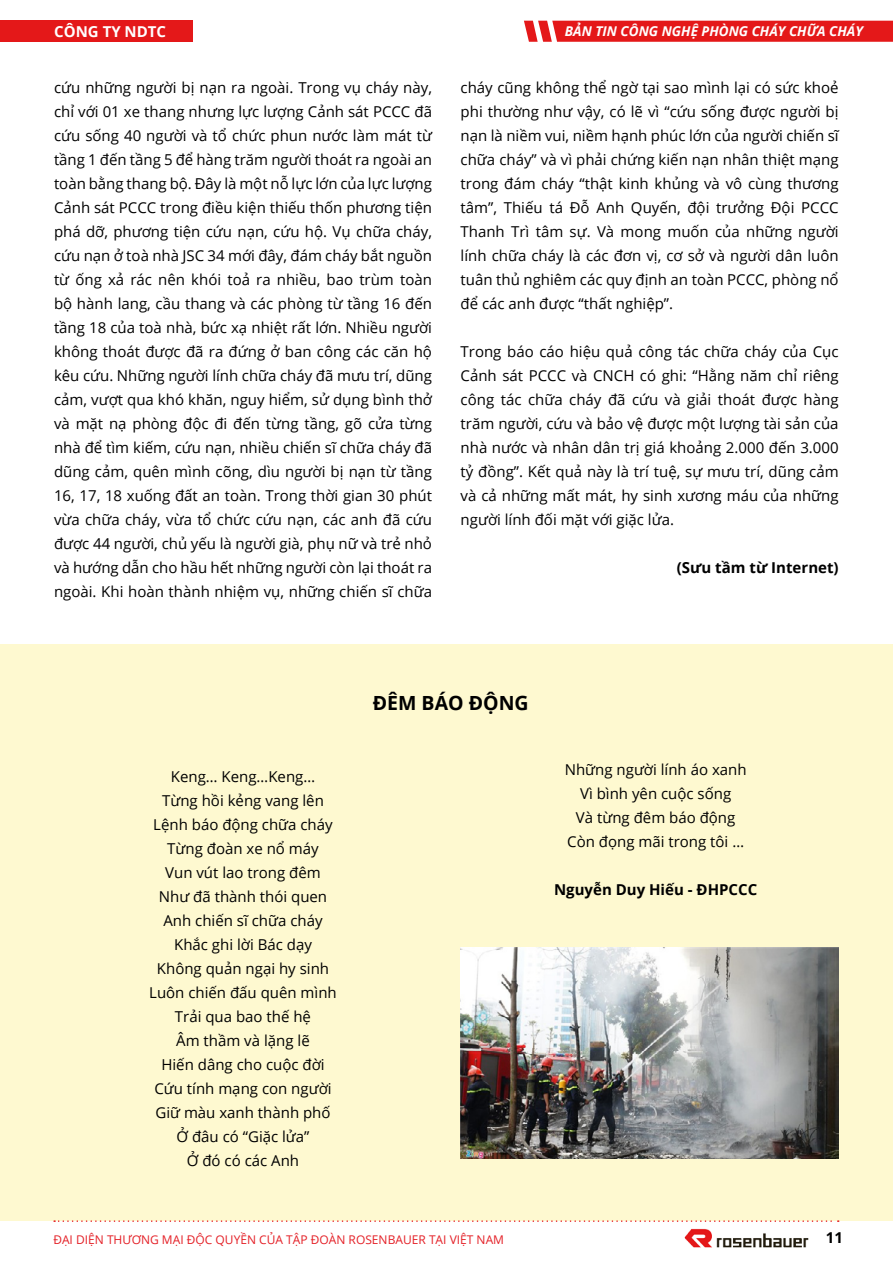
<style>
.page{position:relative;width:893px;height:1263px;background:#fff}
.page>*{position:absolute;margin:0;border:0;box-sizing:border-box;transform-origin:0 0}
.t1{font:700 19.5px "Open Sans";color:#000}
.t2{font:15px/24px "Open Sans";color:#000;text-align:justify}
.t3{font:700 15px "Open Sans";color:#000}
.t4{font:700 15px "Open Sans";color:#fff}
.t5{font:700 15px "Open Sans";color:#000101}
.t6{font:italic 700 13.5px "Open Sans";color:#fff}
.t7{font:12px "Open Sans";color:#e41f26}
</style>
<div class="page">
<div style="left:0;top:21px;width:192px;height:21px;background:#e41819"></div>
<div style="left:0;top:644px;width:893px;height:576px;background:#fef9d0"></div>
<img style="left:461px;top:948px;width:377px;height:211px">
<svg style="left:54px;top:1220px;width:785px;height:2px"></svg>
<img style="left:684px;top:1228px;width:125px;height:20px">
<svg style="left:524px;top:21px;width:369px;height:21px;background:#e52223"></svg>
<p class="t4" style="left:54px;top:21px;width:113px">Công Ty N DTC</p>
<p class="t6" style="left:565px;top:22px;width:300px">BẢN TIN CÔNG NGHỆ PHÒNG CHÁY CHỮA CHÁY</p>
<p class="t2" style="left:54px;top:75px;width:380px">cứu những người bị nạn ra ngoài. Trong vụ cháy này, chỉ với 01 xe thang nhưng lực lượng Cảnh sát PCCC đã cứu sống 40 người và tổ chức phun nước làm mát từ tầng 1 đến tầng 5 để hàng trăm người thoát ra ngoài an toàn bằng thang bộ. Đây là một nỗ lực lớn của lực lượng Cảnh sát PCCC trong điều kiện thiếu thốn phương tiện phá dỡ, phương tiện cứu nạn, cứu hộ. Vụ chữa cháy, cứu nạn ở toà nhà JSC 34 mới đây, đám cháy bắt nguồn từ ống xả rác nên khói toả ra nhiều, bao trùm toàn bộ hành lang, cầu thang và các phòng từ tầng 16 đến tầng 18 của toà nhà, bức xạ nhiệt rất lớn. Nhiều người không thoát được đã ra đứng ở ban công các căn hộ kêu cứu. Những người lính chữa cháy đã mưu trí, dũng cảm, vượt qua khó khăn, nguy hiểm, sử dụng bình thở và mặt nạ phòng độc đi đến từng tầng, gõ cửa từng nhà để tìm kiếm, cứu nạn, nhiều chiến sĩ chữa cháy đã dũng cảm, quên mình cõng, dìu người bị nạn từ tầng 16, 17, 18 xuống đất an toàn. Trong thời gian 30 phút vừa chữa cháy, vừa tổ chức cứu nạn, các anh đã cứu được 44 người, chủ yếu là người già, phụ nữ và trẻ nhỏ và hướng dẫn cho hầu hết những người còn lại thoát ra ngoài. Khi hoàn thành nhiệm vụ, những chiến sĩ chữa</p>
<p class="t2" style="left:461px;top:75px;width:380px">cháy cũng không thể ngờ tại sao mình lại có sức khoẻ phi thường như vậy, có lẽ vì “cứu sống được người bị nạn là niềm vui, niềm hạnh phúc lớn của người chiến sĩ chữa cháy” và vì phải chứng kiến nạn nhân thiệt mạng trong đám cháy “thật kinh khủng và vô cùng thương tâm”, Thiếu tá Đỗ Anh Quyến, đội trưởng Đội PCCC Thanh Trì tâm sự. Và mong muốn của những người lính chữa cháy là các đơn vị, cơ sở và người dân luôn tuân thủ nghiêm các quy định an toàn PCCC, phòng nổ để các anh được “thất nghiệp”.</p>
<p class="t2" style="left:461px;top:339px;width:380px">Trong báo cáo hiệu quả công tác chữa cháy của Cục Cảnh sát PCCC và CNCH có ghi: “Hằng năm chỉ riêng công tác chữa cháy đã cứu và giải thoát được hàng trăm người, cứu và bảo vệ được một lượng tài sản của nhà nước và nhân dân trị giá khoảng 2.000 đến 3.000 tỷ đồng”. Kết quả này là trí tuệ, sự mưu trí, dũng cảm và cả những mất mát, hy sinh xương máu của những người lính đối mặt với giặc lửa.</p>
<p class="t3" style="left:677px;top:557px;width:163px">(Sưu tầm từ I nternet)</p>
<p class="t2" style="left:149px;top:764px;width:189px;text-align:center">Keng… Keng…Keng…<br>Từng hồi kẻng vang lên<br>Lệnh báo động chữa cháy<br>Từng đoàn xe nổ máy<br>Vun vút lao trong đêm<br>Như đã thành thói quen<br>Anh chiến sĩ chữa cháy<br>Khắc ghi lời Bác dạy<br>Không quản ngại hy sinh<br>Luôn chiến đấu quên mình<br>Trải qua bao thế hệ<br>Âm thầm và lặng lẽ<br>Hiến dâng cho cuộc đời<br>Cứu tính mạng con người<br>Giữ màu xanh thành phố<br>Ở đâu có “Giặc lửa”<br>Ở đó có các Anh</p>
<h1 class="t1" style="left:373px;top:689px;width:141px">ĐÊM BÁO ĐỘNG</h1>
<p class="t2" style="left:565px;top:757px;width:183px;text-align:center">Những người lính áo xanh<br>Vì bình yên cuộc sống<br>Và từng đêm báo động<br>Còn đọng mãi trong tôi …</p>
<p class="t3" style="left:554px;top:879px;width:205px">Nguyễn Duy Hiếu - ĐHPCCC</p>
<p class="t7" style="left:53px;top:1231px;width:452px">Đại diện Thương mại độc quyền của tập đoàn Rosenbauer tại Việt Nam</p>
<p class="t5" style="left:826px;top:1227px;width:19px">11</p>
</div>
